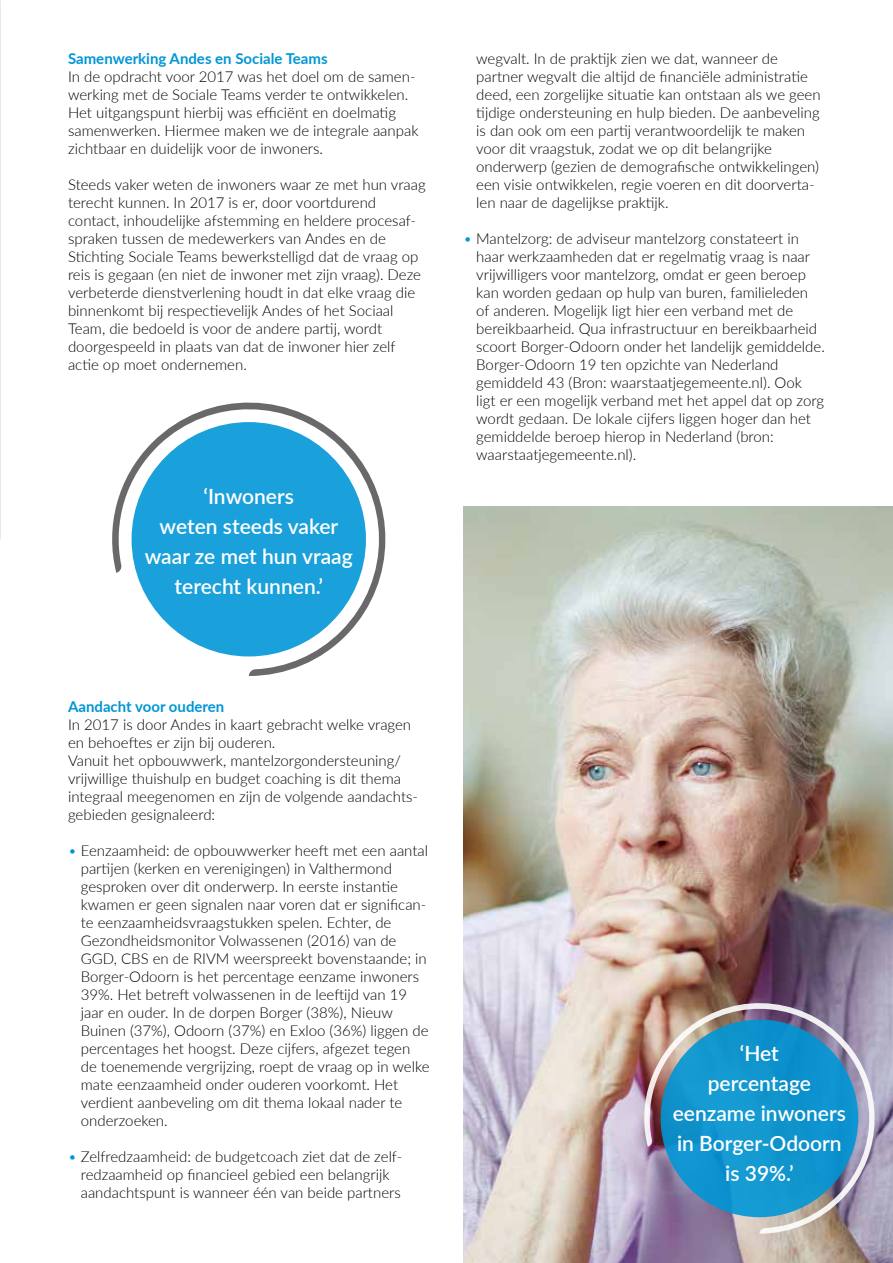
<style>
.page{position:relative;width:893px;height:1263px;background:#fff}
.page>*{position:absolute;margin:0;border:0;box-sizing:border-box;transform-origin:0 0}
.t1{font:600 21px/30px "Lato";color:#fff;text-align:center}
.t2{font:300 15px/18px "Lato";color:#000}
.t3{font:700 15px "Lato";color:#0096d6}
.s1{color:#0096d6}
</style>
<div class="page">
<img style="left:0;top:0;width:1px;height:539px">
<img style="left:463px;top:506px;width:430px;height:757px">
<svg style="left:112px;top:402px;width:274px;height:274px;fill:#1aa0da"></svg>
<svg style="left:644px;top:1003px;width:231px;height:231px;background:#5195bc"></svg>
<p class="t3" style="left:68px;top:47px;width:261px">Samenwerking Andes en Sociale Teams</p>
<p class="t2" style="left:68px;top:67px;width:352px">In de opdracht voor 2017 was het doel om de samen&shy;werking met de Sociale Teams verder te ontwikkelen.<br>Het uitgangspunt hierbij was efficiënt en doelmatig samenwerken. Hiermee maken we de integrale aanpak zichtbaar en duidelijk voor de inwoners.</p>
<p class="t2" style="left:68px;top:175px;width:359px">Steeds vaker weten de inwoners waar ze met hun vraag terecht kunnen. In 2017 is er, door voortdurend contact, inhoudelijke afstemming en heldere procesaf&shy;spraken tussen de medewerkers van Andes en de Stichting Sociale Teams bewerkstelligd dat de vraag op reis is gegaan (en niet de inwoner met zijn vraag). Deze verbeterde dienstverlening houdt in dat elke vraag die binnenkomt bij respectievelijk Andes of het Sociaal Team, die bedoeld is voor de andere partij, wordt doorgespeeld in plaats van dat de inwoner hier zelf actie op moet ondernemen.</p>
<h1 class="t1" style="left:145px;top:480px;width:210px">‘Inwoners<br>weten steeds vaker waar ze met hun vraag terecht kunnen.’</h1>
<p class="t2" style="left:476px;top:49px;width:346px">wegvalt. In de praktijk zien we dat, wanneer de partner wegvalt die altijd de financiële administratie deed, een zorgelijke situatie kan ontstaan als we geen tijdige ondersteuning en hulp bieden. De aanbeveling is dan ook om een partij verantwoordelijk te maken voor dit vraagstuk, zodat we op dit belangrijke onderwerp (gezien de demografische ontwikkelingen) een visie ontwikkelen, regie voeren en dit doorverta&shy;len naar de dagelijkse praktijk.</p>
<p class="t2" style="left:476px;top:229px;width:350px;text-indent:-13px"><span class="s1">•</span> Mantelzorg: de adviseur mantelzorg constateert in haar werkzaamheden dat er regelmatig vraag is naar vrijwilligers voor mantelzorg, omdat er geen beroep kan worden gedaan op hulp van buren, familieleden of anderen. Mogelijk ligt hier een verband met de bereikbaarheid. Qua infrastructuur en bereikbaarheid scoort Borger-Odoorn onder het landelijk gemiddelde.<br>Borger-Odoorn 19 ten opzichte van Nederland gemiddeld 43 (Bron: waarstaatjegemeente.nl). Ook ligt er een mogelijk verband met het appel dat op zorg wordt gedaan. De lokale cijfers liggen hoger dan het gemiddelde beroep hierop in Nederland (bron: waarstaatjegemeente.nl).</p>
<p class="t3" style="left:68px;top:695px;width:158px">Aandacht voor ouderen</p>
<p class="t2" style="left:68px;top:715px;width:352px">In 2017 is door Andes in kaart gebracht welke vragen en behoeftes er zijn bij ouderen.<br>Vanuit het opbouwwerk, mantelzorgondersteuning/ vrijwillige thuishulp en budget coaching is dit thema integraal meegenomen en zijn de volgende aandachts&shy;gebieden gesignaleerd:</p>
<p class="t2" style="left:81px;top:841px;width:350px;text-indent:-13px"><span class="s1">•</span> Eenzaamheid: de opbouwwerker heeft met een aantal partijen (kerken en verenigingen) in Valthermond gesproken over dit onderwerp. In eerste instantie kwamen er geen signalen naar voren dat er significan&shy;te eenzaamheidsvraagstukken spelen. Echter, de Gezondheidsmonitor Volwassenen (2016) van de GGD, CBS en de RIVM weerspreekt bovenstaande; in Borger-Odoorn is het percentage eenzame inwoners 39%. Het betreft volwassenen in de leeftijd van 19 jaar en ouder. In de dorpen Borger (38%), Nieuw Buinen (37%), Odoorn (37%) en Exloo (36%) liggen de percentages het hoogst. Deze cijfers, afgezet tegen de toenemende vergrijzing, roept de vraag op in welke mate eenzaamheid onder ouderen voorkomt. Het verdient aanbeveling om dit thema lokaal nader te onderzoeken.</p>
<p class="t2" style="left:81px;top:1147px;width:322px;text-indent:-13px"><span class="s1">•</span> Zelfredzaamheid: de budgetcoach ziet dat de zelf&shy;redzaamheid op financieel gebied een belangrijk aandachtspunt is wanneer één van beide partners</p>
<h1 class="t1" style="left:673px;top:1037px;width:175px">‘Het<br>percentage eenzame inwoners in Borger-Odoorn is 39%.’</h1>
</div>
